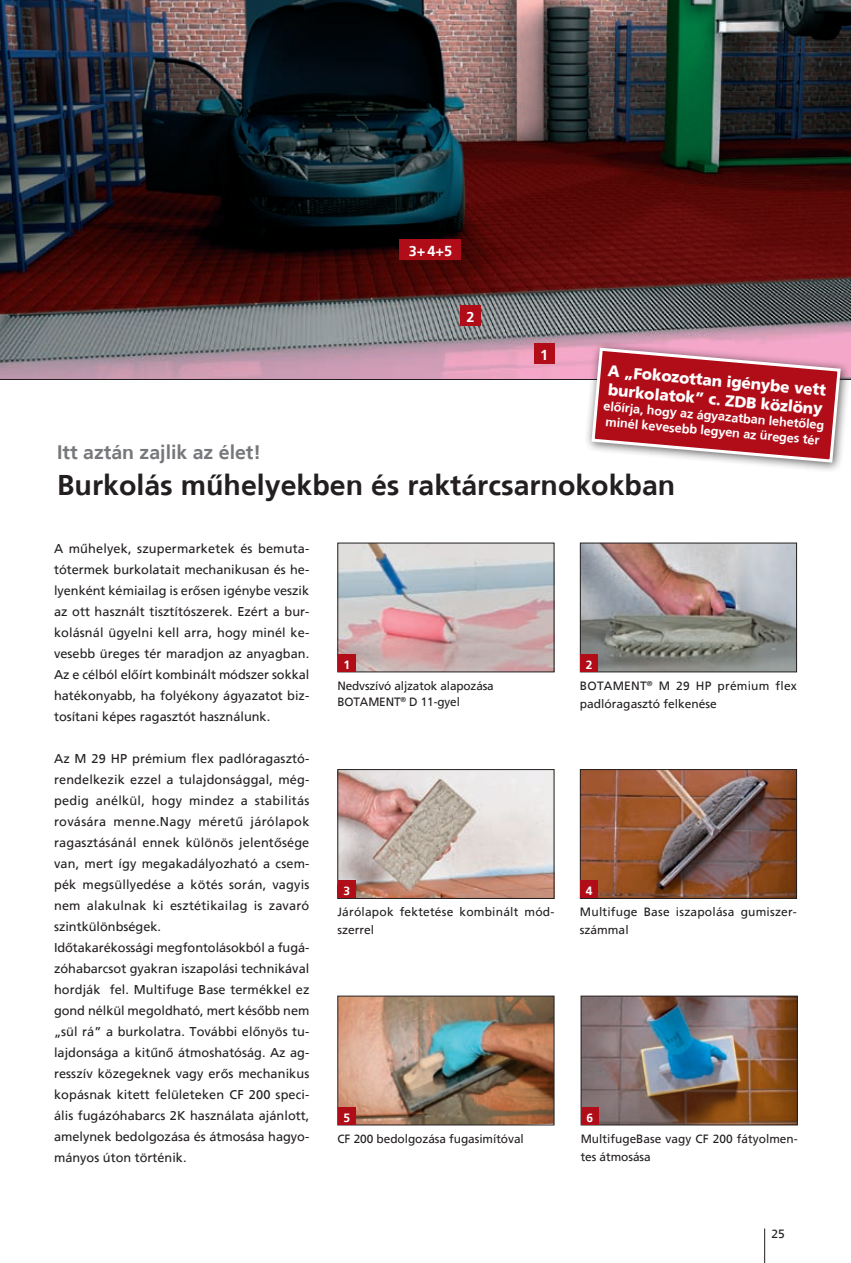
<style>
.page{position:relative;width:851px;height:1263px;background:#fff}
.page>*{position:absolute;margin:0;border:0;box-sizing:border-box;transform-origin:0 0}
.Subline{font:700 28.5px "H Fruti";color:#231f20}
.Subline-2{font:700 19.5px "H Fruti";color:#76787b}
.t1{font:900 15.75px/18.9px "H Fruti";color:#fff}
.Copy{font:700 14.4px "H Fruti";color:#fff}
.Copy-2{font:12.75px/21px "H Fruti";color:#231f20;text-align:justify}
.t2{font:700 12.75px/15.3px "H Fruti";color:#fff}
.Copy-3{font:12px/18px "H Fruti";color:#231f20}
.Copy-4{font:700 12px "H Fruti";color:#fff}
</style>
<div class="page">
<img style="left:0;top:0;width:850px;height:379px">
<hr style="left:0;top:379px;width:850px;height:1px;background:#231f20">
<img style="left:339px;top:998px;width:213px;height:125px">
<div style="left:337px;top:996px;width:217px;height:129px;border:1px solid #231f20"></div>
<img style="left:582px;top:998px;width:213px;height:125px">
<div style="left:580px;top:996px;width:217px;height:129px;border:1px solid #231f20"></div>
<div style="left:338px;top:1107px;width:17px;height:17px;background:#b00d19"></div>
<div style="left:581px;top:1107px;width:17px;height:17px;background:#b00d19"></div>
<img style="left:582px;top:771px;width:212px;height:126px">
<div style="left:580px;top:769px;width:216px;height:130px;border:1px solid #231f20"></div>
<div style="left:580px;top:881px;width:17px;height:17px;background:#b00d19"></div>
<img style="left:339px;top:545px;width:213px;height:125px">
<div style="left:338px;top:654px;width:17px;height:17px;background:#b00d19"></div>
<img style="left:582px;top:545px;width:212px;height:125px">
<div style="left:580px;top:543px;width:216px;height:129px;border:1px solid #231f20"></div>
<div style="left:580px;top:654px;width:17px;height:17px;background:#b00d19"></div>
<img style="left:339px;top:771px;width:213px;height:126px">
<div style="left:337px;top:769px;width:217px;height:130px;border:1px solid #231f20"></div>
<div style="left:338px;top:881px;width:17px;height:17px;background:#b00d19"></div>
<div style="left:534px;top:343px;width:20px;height:21px;background:#b00d19"></div>
<div style="left:460px;top:305px;width:20px;height:20px;background:#b00d19"></div>
<div style="left:400px;top:239px;width:61px;height:20px;background:#b00d19"></div>
<div style="left:584px;top:341px;width:266px;height:131px;background:#231f20;opacity:.7"></div>
<svg style="left:589px;top:346px;width:253px;height:118px;background:#c04652"></svg>
<hr style="left:764px;top:1228px;width:1px;height:35px;background:#231f20">
<p class="Copy" style="left:409px;top:242px;width:45px">3+4+5</p>
<p class="Copy" style="left:466px;top:308px;width:10px">2</p>
<p class="Copy" style="left:540px;top:347px;width:10px">1</p>
<p class="t1" style="left:609px;top:361px;width:220px;rotate:5deg">A „Fokozottan igénybe vett burkolatok” c. ZDB közlöny</p>
<p class="t2" style="left:604px;top:398px;width:223px;rotate:5deg">előírja, hogy az ágyazatban lehetőleg minél kevesebb legyen az üreges tér</p>
<p class="Subline-2" style="left:57px;top:441px;width:205px">Itt aztán zajlik az élet!</p>
<p class="Subline" style="left:57px;top:468px;width:619px">Burkolás műhelyekben és raktárcsarnokokban</p>
<p class="Copy-2" style="left:54px;top:537px;width:257px">A műhelyek, szupermarketek és bemuta&shy;tótermek burkolatait mechanikusan és he&shy;lyenként kémiailag is erősen igénybe veszik az ott használt tisztítószerek. Ezért a bur&shy;kolásnál ügyelni kell arra, hogy minél ke&shy;vesebb üreges tér maradjon az anyagban.<br>Az e célból előírt kombinált módszer sokkal hatékonyabb, ha folyékony ágyazatot biz&shy;tosítani képes ragasztót használunk.</p>
<p class="Copy-2" style="left:54px;top:747px;width:257px">Az M 29 HP prémium flex padlóragasztó&shy;rendelkezik ezzel a tulajdonsággal, még&shy;pedig anélkül, hogy mindez a stabilitás rovására menne.Nagy méretű járólapok ragasztásánál ennek különös jelentősége van, mert így megakadályozható a csem&shy;pék megsüllyedése a kötés során, vagyis nem alakulnak ki esztétikailag is zavaró szintkülönbségek.</p>
<p class="Copy-2" style="left:54px;top:936px;width:257px">Időtakarékossági megfontolásokból a fugá&shy;zóhabarcsot gyakran iszapolási technikával hordják fel. Multifuge Base termékkel ez gond nélkül megoldható, mert később nem „sül rá” a burkolatra. További előnyös tu&shy;lajdonsága a kitűnő átmoshatóság. Az ag&shy;resszív közegeknek vagy erős mechanikus kopásnak kitett felületeken CF 200 speci&shy;ális fugázóhabarcs 2K használata ajánlott, amelynek bedolgozása és átmosása hagyo&shy;mányos úton történik.</p>
<p class="Copy-4" style="left:343px;top:657px;width:8px">1</p>
<p class="Copy-4" style="left:585px;top:657px;width:8px">2</p>
<p class="Copy-3" style="left:337px;top:676px;width:158px">Nedvszívó aljzatok alapozása</p>
<p class="Copy-3" style="left:337px;top:693px;width:124px">BOTAMENT<sup>®</sup> D 11-gyel</p>
<p class="Copy-3" style="left:580px;top:676px;width:218px">BOTAMENT<sup>®</sup> M 29 HP prémium flex padlóragasztó felkenése</p>
<p class="Copy-4" style="left:343px;top:884px;width:8px">3</p>
<p class="Copy-3" style="left:337px;top:903px;width:218px">Járólapok fektetése kombinált mód&shy;szerrel</p>
<p class="Copy-4" style="left:585px;top:884px;width:8px">4</p>
<p class="Copy-3" style="left:580px;top:903px;width:218px">Multifuge Base iszapolása gumiszer&shy;számmal</p>
<p class="Copy-4" style="left:343px;top:1110px;width:8px">5</p>
<p class="Copy-4" style="left:586px;top:1110px;width:8px">6</p>
<p class="Copy-3" style="left:337px;top:1129px;width:188px">CF 200 bedolgozása fugasimítóval</p>
<p class="Copy-3" style="left:580px;top:1129px;width:218px">MultifugeBase vagy CF 200 fátyolmen&shy;tes átmosása</p>
<p class="Copy-3" style="left:771px;top:1224px;width:15px">25</p>
</div>
